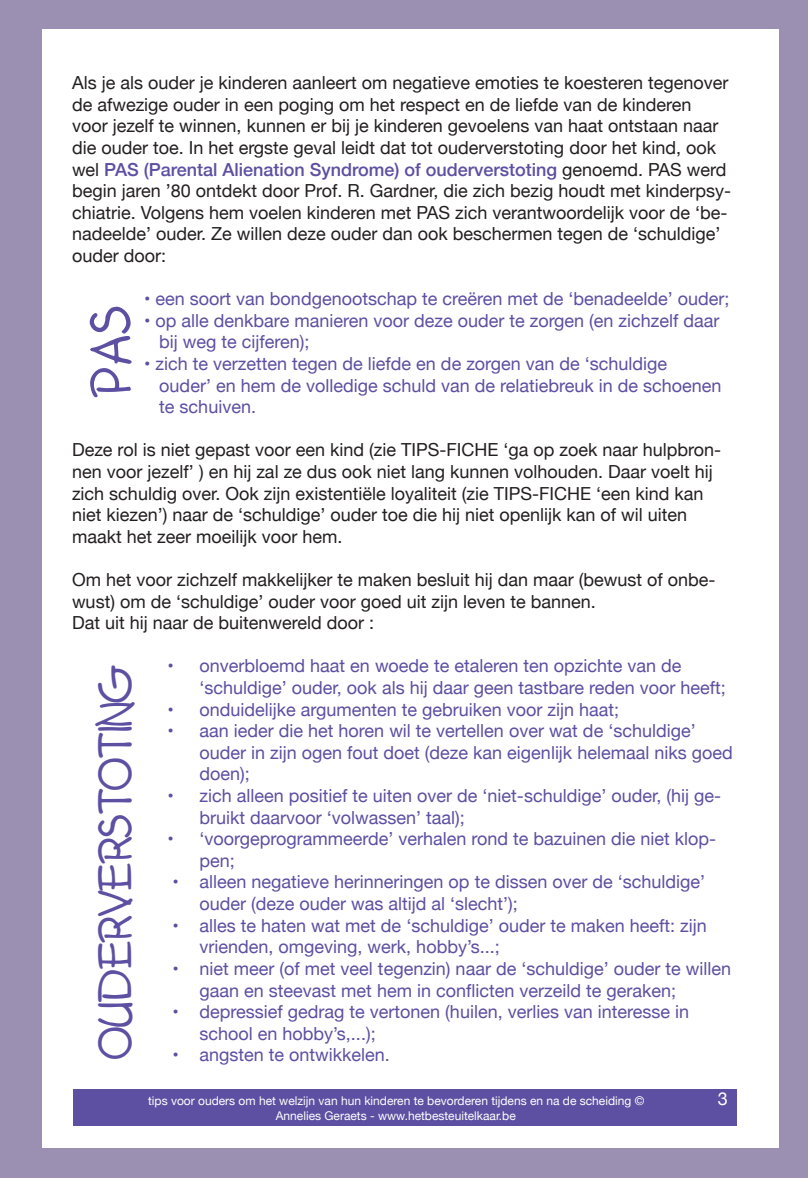
<style>
.page{position:relative;width:808px;height:1178px;background:#9b90b1}
.page>*{position:absolute;margin:0;border:0;box-sizing:border-box;transform-origin:0 0}
.t1{font:54px "Second Grader";color:#5d4fa1}
.t2{font:45px "Second Grader";color:#5d4fa1}
.List_Paragraph{font:18px/21.6px "Helvetica Neue";color:#5d4fa1}
.t3{font:18px/21.6px "Helvetica Neue";color:#231f20}
.t4{font:18px "Helvetica Neue";color:#fff}
.t5{font:12px "Helvetica Neue";color:#fff}
.s1{font-weight:500;color:#5d4fa1}
.s2{font-family:"Helvetica"}
</style>
<div class="page">
<div style="left:43px;top:30px;width:736px;height:1118px;background:#fff"></div>
<div style="left:74px;top:1089px;width:663px;height:36px;background:#5d4fa1"></div>
<p class="t3" style="left:72px;top:73px;width:661px">Als je als ouder je kinderen aanleert om negatieve emoties te koesteren tegenover de afwezige ouder in een poging om het respect en de liefde van de kinderen voor jezelf te winnen, kunnen er bij je kinderen gevoelens van haat ontstaan naar die ouder toe. In het ergste geval leidt dat tot ouderverstoting door het kind, ook wel <span class="s1">PAS (Parental Alienation Syndrome) of ouderverstoting</span> genoemd. PAS werd begin jaren ’80 ontdekt door Prof. R. Gardner, die zich bezig houdt met kinderpsy&shy;chiatrie. Volgens hem voelen kinderen met PAS zich verantwoordelijk voor de ‘be&shy;nadeelde’ ouder. Ze willen deze ouder dan ook beschermen tegen de ‘schuldige’ ouder door:</p>
<p class="List_Paragraph" style="left:144px;top:289px;width:587px">• een soort van bondgenootschap te creëren met de ‘benadeelde’ ouder;</p>
<p class="List_Paragraph" style="left:159px;top:311px;width:562px;text-indent:-15px">• op alle denkbare manieren voor deze ouder te zorgen (en zichzelf daar bij weg te cijferen);</p>
<p class="List_Paragraph" style="left:144px;top:354px;width:524px">• zich te verzetten tegen de liefde en de zorgen van de ‘schuldige</p>
<p class="List_Paragraph" style="left:159px;top:375px;width:564px">ouder’ en hem de volledige schuld van de relatiebreuk in de schoenen te schuiven.</p>
<p class="t3" style="left:72px;top:440px;width:651px">Deze rol is niet gepast voor een kind (zie TIPS-FICHE ‘ga op zoek naar hulpbron&shy;nen voor jezelf’ ) en hij zal ze dus ook niet lang kunnen volhouden. Daar voelt hij zich schuldig over. Ook zijn existentiële loyaliteit (zie TIPS-FICHE ‘een kind kan niet kiezen’) naar de ‘schuldige’ ouder toe die hij niet openlijk kan of wil uiten maakt het zeer moeilijk voor hem.</p>
<p class="t3" style="left:72px;top:570px;width:645px">Om het voor zichzelf makkelijker te maken besluit hij dan maar (bewust of onbe&shy;wust) om de ‘schuldige’ ouder voor goed uit zijn leven te bannen.</p>
<p class="t3" style="left:72px;top:613px;width:304px">Dat uit hij naar de buitenwereld door :</p>
<p class="List_Paragraph" style="left:200px;top:656px;width:528px;text-indent:-32px"><span class="s2">•</span> onverbloemd haat en woede te etaleren ten opzichte van de ‘schuldige’ ouder, ook als hij daar geen tastbare reden voor heeft;</p>
<p class="List_Paragraph" style="left:168px;top:699px;width:453px"><span class="s2">•</span> onduidelijke argumenten te gebruiken voor zijn haat;</p>
<p class="List_Paragraph" style="left:200px;top:721px;width:535px;text-indent:-32px"><span class="s2">•</span> aan ieder die het horen wil te vertellen over wat de ‘schuldige’ ouder in zijn ogen fout doet (deze kan eigenlijk helemaal niks goed doen);</p>
<p class="List_Paragraph" style="left:200px;top:786px;width:523px;text-indent:-32px"><span class="s2">•</span> zich alleen positief te uiten over de ‘niet-schuldige’ ouder, (hij ge&shy;bruikt daarvoor ‘volwassen’ taal);</p>
<p class="List_Paragraph" style="left:200px;top:829px;width:518px;text-indent:-32px"><span class="s2">•</span> ‘voorgeprogrammeerde’ verhalen rond te bazuinen die niet klop&shy;pen;</p>
<p class="List_Paragraph" style="left:200px;top:872px;width:507px;text-indent:-27px"><span class="s2">•</span> alleen negatieve herinneringen op te dissen over de ‘schuldige’ ouder (deze ouder was altijd al ‘slecht’);</p>
<p class="List_Paragraph" style="left:200px;top:915px;width:509px;text-indent:-27px"><span class="s2">•</span> alles te haten wat met de ‘schuldige’ ouder te maken heeft: zijn vrienden, omgeving, werk, hobby’s...;</p>
<p class="List_Paragraph" style="left:200px;top:959px;width:533px;text-indent:-27px"><span class="s2">•</span> niet meer (of met veel tegenzin) naar de ‘schuldige’ ouder te willen gaan en steevast met hem in conflicten verzeild te geraken;</p>
<p class="List_Paragraph" style="left:200px;top:1002px;width:491px;text-indent:-27px"><span class="s2">•</span> depressief gedrag te vertonen (huilen, verlies van interesse in school en hobby’s,...);</p>
<p class="List_Paragraph" style="left:173px;top:1045px;width:219px"><span class="s2">•</span> angsten te ontwikkelen.</p>
<p class="t1" style="left:81px;top:398px;width:94px;rotate:-90deg">PAS</p>
<p class="t2" style="left:91px;top:1058px;width:394px;rotate:-90deg">OUDERVERSTOTING</p>
<p class="t5" style="left:148px;top:1092px;width:498px">tips voor ouders om het welzijn van hun kinderen te bevorderen tijdens en na de scheiding ©</p>
<p class="t4" style="left:718px;top:1086px;width:12px">3</p>
<p class="t5" style="left:276px;top:1107px;width:241px">Annelies Geraets - www.hetbesteuitelkaar.be</p>
</div>
